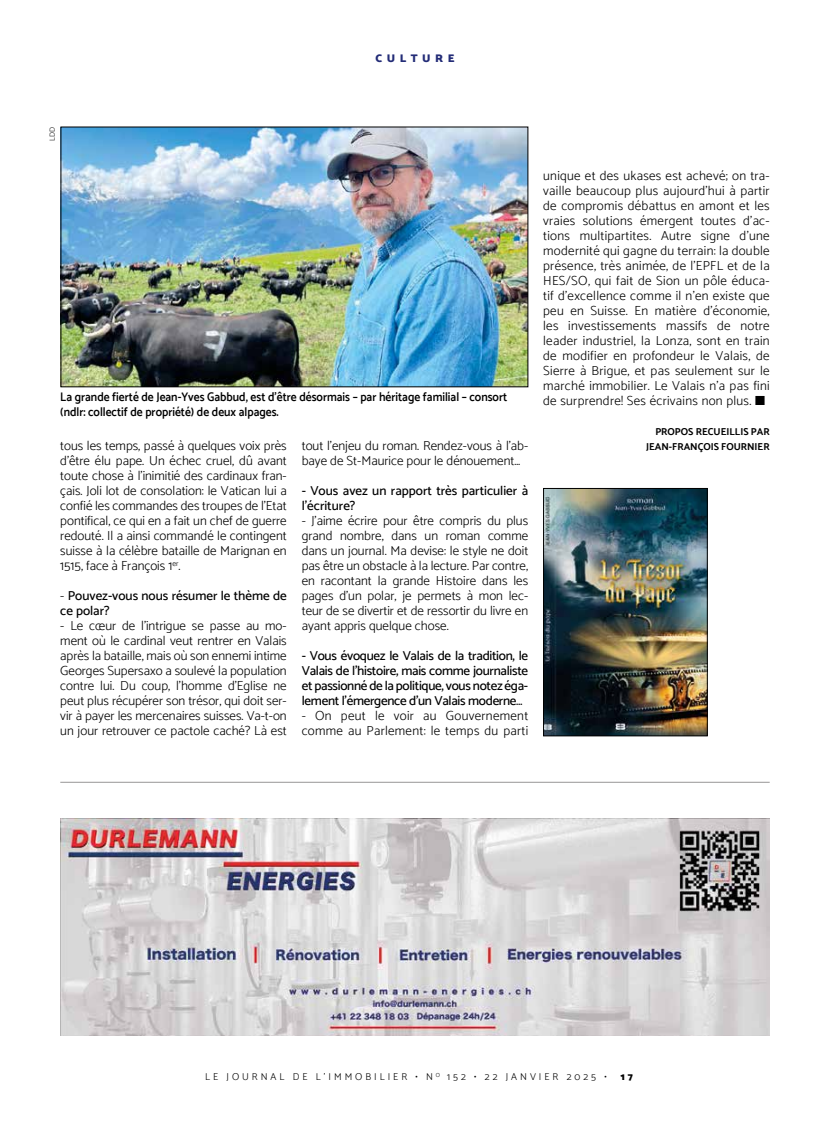
<style>
.page{position:relative;width:830px;height:1134px;background:#fff}
.page>*{position:absolute;margin:0;border:0;box-sizing:border-box;transform-origin:0 0}
.t1{font:300 13.12px/15px "Catamaran";color:#000;text-align:justify}
.t2{font:500 13.12px/15px "Catamaran";color:#000}
.t3{font:300 13.12px/15px "Catamaran";letter-spacing:.02em;color:#000}
.t4{font:600 12.5px/15px "Catamaran";color:#000;scale:.92 1}
.t5{font:900 11.25px "Catamaran";letter-spacing:.4em;color:#232c77}
.t6{font:300 10px "Catamaran";letter-spacing:.3em;color:#000}
.t7{font:700 10px/15px "Catamaran";color:#000;text-align:right}
.t8{font:900 10px "Catamaran";color:#000}
.t9{font:300 7.5px "Catamaran";color:#000}
.s1{font-weight:300}
</style>
<div class="page">
<hr style="left:60px;top:782px;width:709px;height:1px;background:#979696">
<img style="left:60px;top:819px;width:709px;height:216px">
<img style="left:63px;top:129px;width:463px;height:256px">
<img style="left:545px;top:490px;width:160px;height:244px">
<div style="left:543px;top:488px;width:164px;height:248px;border:1px solid #000"></div>
<p class="t5" style="left:375px;top:51px;width:80px">CULTURE</p>
<p class="t9" style="left:48px;top:141px;width:15px;rotate:-90deg">LDD</p>
<p class="t4" style="left:60px;top:389px;width:487px">La grande fierté de Jean-Yves Gabbud, est d’être désormais – par héritage familial – consort (ndlr: collectif de propriété) de deux alpages.</p>
<p class="t1" style="left:60px;top:438px;width:228px">tous les temps, passé à quelques voix près d’être élu pape. Un échec cruel, dû avant toute chose à l’inimitié des cardinaux fran&shy;çais. Joli lot de consolation: le Vatican lui a confié les commandes des troupes de l’Etat pontifical, ce qui en a fait un chef de guerre redouté. Il a ainsi commandé le contingent suisse à la célèbre bataille de Marignan en 1515, face à François 1<sup>er</sup>.</p>
<p class="t2" style="left:60px;top:588px;width:228px"><span class="s1">-</span> Pouvez-vous nous résumer le thème de ce polar?</p>
<p class="t1" style="left:60px;top:618px;width:228px">- Le cœur de l’intrigue se passe au mo&shy;ment où le cardinal veut rentrer en Valais après la bataille, mais où son ennemi intime Georges Supersaxo a soulevé la population contre lui. Du coup, l’homme d’Eglise ne peut plus récupérer son trésor, qui doit ser&shy;vir à payer les mercenaires suisses. Va-t-on un jour retrouver ce pactole caché? Là est</p>
<p class="t1" style="left:301px;top:438px;width:228px">tout l’enjeu du roman. Rendez-vous à l’ab&shy;baye de St-Maurice pour le dénouement…</p>
<p class="t2" style="left:301px;top:483px;width:228px">- Vous avez un rapport très particulier à l’écriture?</p>
<p class="t1" style="left:301px;top:513px;width:228px">- J’aime écrire pour être compris du plus grand nombre, dans un roman comme dans un journal. Ma devise: le style ne doit pas être un obstacle à la lecture. Par contre, en racontant la grande Histoire dans les pages d’un polar, je permets à mon lec&shy;teur de se divertir et de ressortir du livre en ayant appris quelque chose.</p>
<p class="t2" style="left:301px;top:648px;width:228px;text-align:justify">- Vous évoquez le Valais de la tradition, le Valais de l’histoire, mais comme journaliste et passionné de la politique, vous notez éga&shy;lement l’émergence d’un Valais moderne…</p>
<p class="t3" style="left:301px;top:708px;width:228px">- On peut le voir au Gouvernement comme au Parlement: le temps du parti</p>
<p class="t1" style="left:543px;top:168px;width:228px">unique et des ukases est achevé; on tra&shy;vaille beaucoup plus aujourd’hui à partir de compromis débattus en amont et les vraies solutions émergent toutes d’ac&shy;tions multipartites. Autre signe d’une modernité qui gagne du terrain: la double présence, très animée, de l’EPFL et de la HES/SO, qui fait de Sion un pôle éduca&shy;tif d’excellence comme il n’en existe que peu en Suisse. En matière d’économie, les investissements massifs de notre leader industriel, la Lonza, sont en train de modifier en profondeur le Valais, de Sierre à Brigue, et pas seulement sur le marché immobilier. Le Valais n’a pas fini de surprendre! Ses écrivains non plus. ■</p>
<p class="t7" style="left:645px;top:424px;width:125px">PROPOS RECUEILLIS PAR<br>JEAN-FRANÇOIS FOURNIER</p>
<p class="t6" style="left:205px;top:1071px;width:402px">LE JOURNAL DE L’IMMOBILIER • N <sup>O</sup> 152 • 22 JANVIER 2025 •</p>
<p class="t8" style="left:620px;top:1071px;width:14px">1 7</p>
</div>
